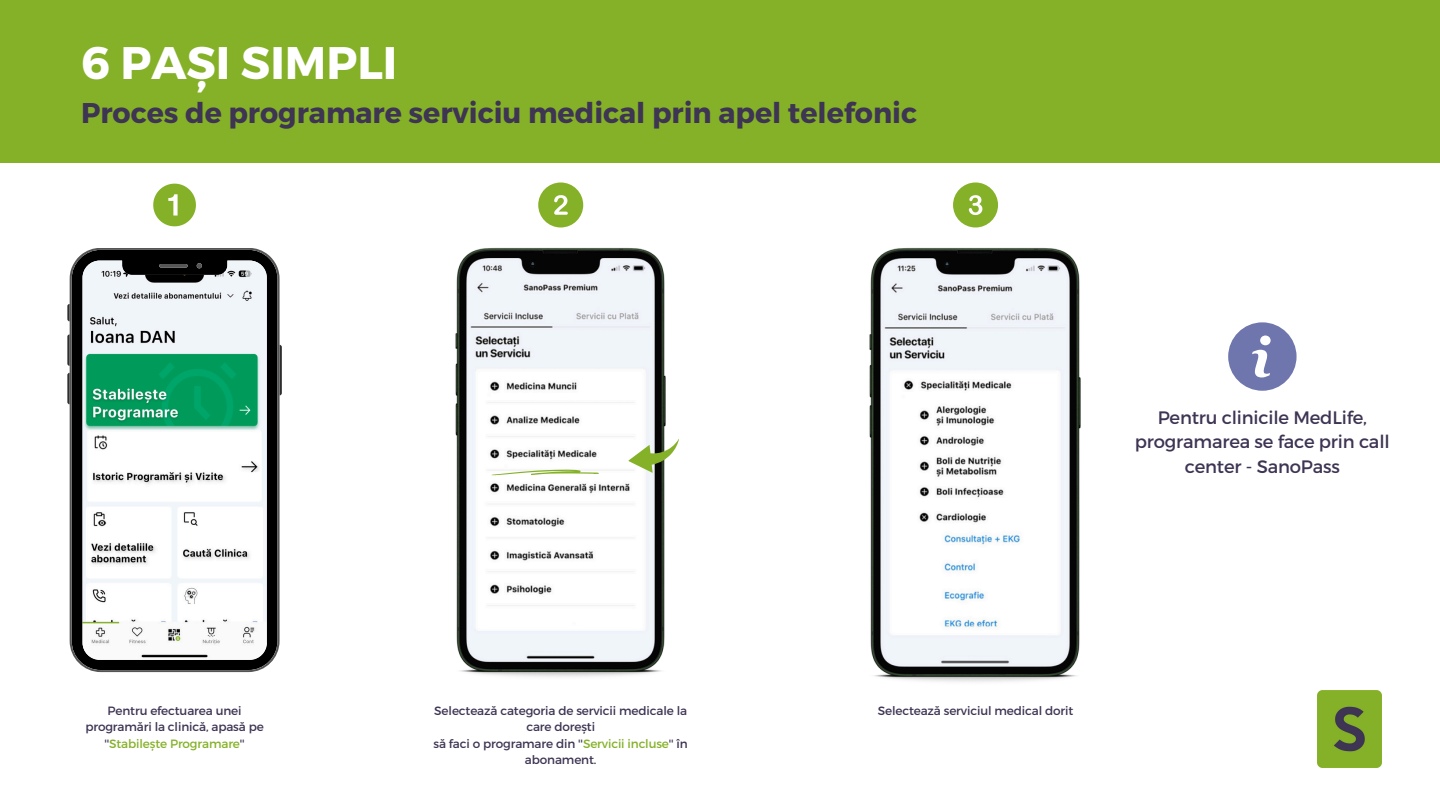
<style>
.page{position:relative;width:1440px;height:810px;background:#fff}
.page>*{position:absolute;margin:0;border:0;box-sizing:border-box;transform-origin:0 0}
.t1{font:700 45.6px "Montserrat";color:#fff}
.t2{font:700 28.5px "Montserrat";color:#3e3453}
.t3{font:18px/24.8px "Montserrat";letter-spacing:-.01em;color:#3e3453;text-align:center}
.t4{font:12px/16.5px "Montserrat";letter-spacing:-.01em;color:#3e3453;text-align:center}
.s1{color:#85b128}
</style>
<div class="page">
<div style="left:0;top:0;width:1440px;height:163px;background:#85b128"></div>
<svg style="left:153px;top:184px;width:43px;height:42px"></svg>
<img style="left:455px;top:248px;width:211px;height:429px">
<svg style="left:626px;top:438px;width:53px;height:37px"></svg>
<svg style="left:492px;top:470px;width:107px;height:5px"></svg>
<div style="left:538px;top:182px;width:45px;height:45px;background:#85b128;border-radius:50%"></div>
<svg style="left:554px;top:195px;width:14px;height:20px"></svg>
<img style="left:869px;top:248px;width:212px;height:434px">
<div style="left:953px;top:182px;width:45px;height:45px;background:#85b128;border-radius:50%"></div>
<svg style="left:969px;top:195px;width:13px;height:20px"></svg>
<img style="left:1318px;top:691px;width:64px;height:76px">
<svg style="left:1228px;top:322px;width:68px;height:69px"></svg>
<svg style="left:67px;top:304px;width:3px;height:17px"></svg>
<svg style="left:67px;top:334px;width:3px;height:32px"></svg>
<svg style="left:67px;top:373px;width:3px;height:31px"></svg>
<svg style="left:280px;top:345px;width:2px;height:50px"></svg>
<svg style="left:70px;top:248px;width:210px;height:424px"></svg>
<p class="t1" style="left:81px;top:33px;width:318px">6 PAȘI SIMPLI</p>
<h2 class="t2" style="left:81px;top:94px;width:838px">Proces de programare serviciu medical prin apel telefonic</h2>
<p class="t4" style="left:85px;top:701px;width:180px">Pentru efectuarea unei programări la clinică, apasă pe ''<span class="s1">Stabilește Programare</span>''</p>
<p class="t4" style="left:434px;top:701px;width:254px">Selectează categoria de servicii medicale la care dorești</p>
<p class="t4" style="left:434px;top:734px;width:256px">să faci o programare din ''<span class="s1">Servicii incluse</span>'' în</p>
<p class="t4" style="left:525px;top:751px;width:73px">abonament.</p>
<p class="t3" style="left:1135px;top:404px;width:256px">Pentru clinicile MedLife, programarea se face prin call center - SanoPass</p>
<p class="t4" style="left:878px;top:701px;width:197px">Selectează serviciul medical dorit</p>
</div>
